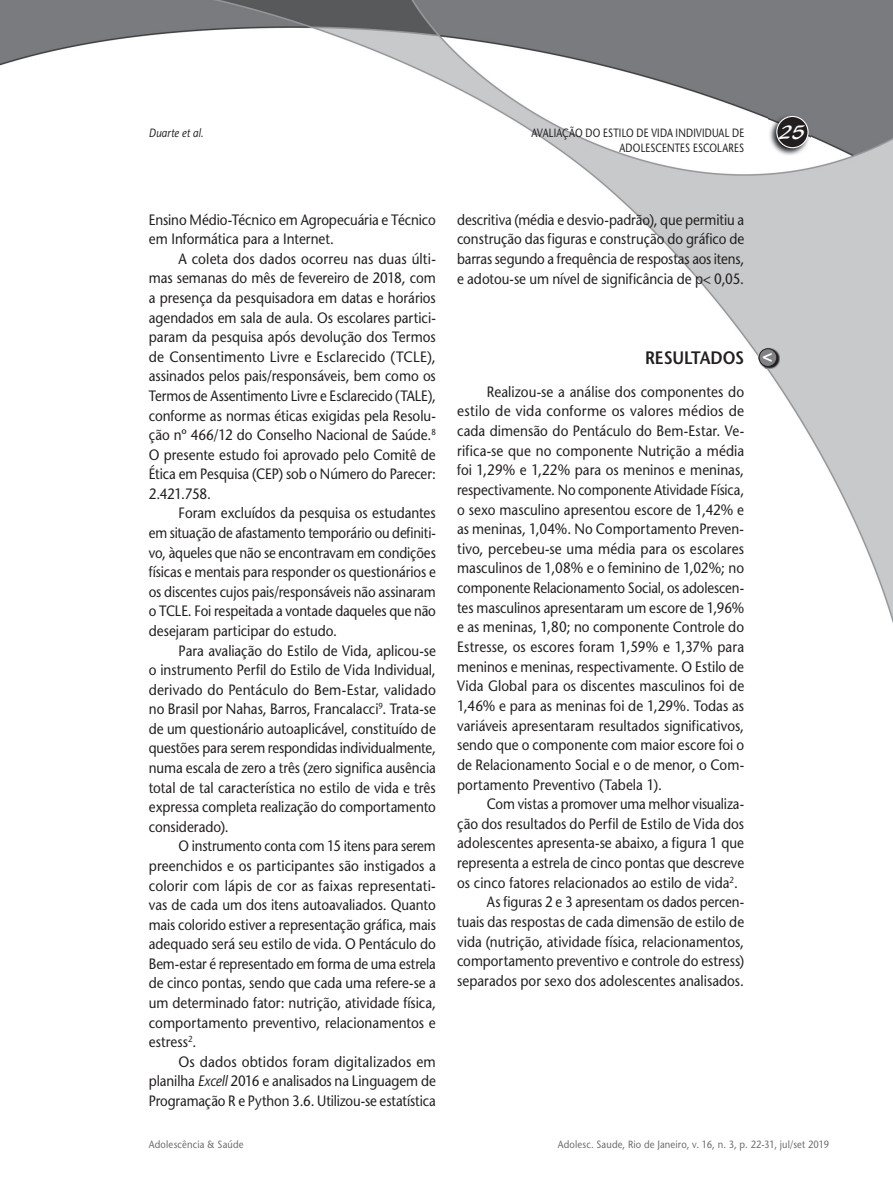
<style>
.page{position:relative;width:893px;height:1191px;background:#fff}
.page>*{position:absolute;margin:0;border:0;box-sizing:border-box;transform-origin:0 0}
.t1{font:21px "Blacklight D";color:#fff}
.t2{font:600 18px "Stone Sans";letter-spacing:-.005em;color:#231f20;scale:.9 1}
.t3{font:700 17.25px "Helvetica";color:#fff}
.t4{font:15px/19.6px "Stone Sans";color:#231f20;text-align:justify;scale:.9 1}
.t5{font:15px/19.6px "Stone Sans";color:#231f20;text-align:justify;scale:.89 1}
.t6{font:15px/19.6px "Stone Sans";color:#231f20;text-align:justify;scale:.91 1}
.t7{font:15px/19.6px "Stone Sans";color:#231f20;text-align:justify;scale:.92 1}
.t8{font:12px "Stone Sans";letter-spacing:.02em;color:#231f20;scale:.8 1}
.t9{font:italic 12px "Stone Sans";letter-spacing:.01em;color:#231f20;scale:.85 1}
.t10{font:10.5px "Stone Sans";letter-spacing:.015em;color:#6c6d70;scale:.9 1}
.s1{font-style:italic}
</style>
<div class="page">
<img style="left:0;top:0;width:893px;height:623px">
<img style="left:769px;top:114px;width:41px;height:42px">
<div style="left:777px;top:116px;width:31px;height:32px;background:#231f20;border-radius:50%"></div>
<div style="left:776px;top:116px;width:33px;height:32px;border:1px solid #fff;border-radius:50%"></div>
<img style="left:759px;top:347px;width:21px;height:22px">
<div style="left:759px;top:349px;width:18px;height:17px;background:#808285;border-radius:50%"></div>
<div style="left:759px;top:348px;width:18px;height:19px;border:1px solid #231f20;border-radius:50%"></div>
<p class="t9" style="left:149px;top:126px;width:66px">Duarte et al.</p>
<p class="t8" style="left:532px;top:126px;width:267px">AVALIAÇÃO DO ESTILO DE VIDA INDIVIDUAL DE</p>
<h1 class="t1" style="left:779px;top:119px;width:28px">25</h1>
<p class="t8" style="left:619px;top:140px;width:157px">ADOLESCENTES ESCOLARES</p>
<p class="t4" style="left:149px;top:210px;width:320px">Ensino Médio-Técnico em Agropecuária e Técnico em Informática para a Internet.</p>
<p class="t6" style="left:149px;top:249px;width:317px;text-indent:30px">A coleta dos dados ocorreu nas duas últi&shy;mas semanas do mês de fevereiro de 2018, com a presença da pesquisadora em datas e horários agendados em sala de aula. Os escolares partici&shy;param da pesquisa após devolução dos Termos de Consentimento Livre e Esclarecido (TCLE), assinados pelos pais/responsáveis, bem como os Termos de Assentimento Livre e Esclarecido (TALE), conforme as normas éticas exigidas pela Resolu&shy;ção nº 466/12 do Conselho Nacional de Saúde.<sup>8<br></sup>O presente estudo foi aprovado pelo Comitê de Ética em Pesquisa (CEP) sob o Número do Parecer:<br>2.421.758.</p>
<p class="t4" style="left:149px;top:503px;width:320px;text-indent:30px">Foram excluídos da pesquisa os estudantes em situação de afastamento temporário ou definiti&shy;vo, àqueles que não se encontravam em condições físicas e mentais para responder os questionários e os discentes cujos pais/responsáveis não assinaram o TCLE. Foi respeitada a vontade daqueles que não desejaram participar do estudo.</p>
<p class="t4" style="left:149px;top:640px;width:320px;text-indent:30px">Para avaliação do Estilo de Vida, aplicou-se o instrumento Perfil do Estilo de Vida Individual, derivado do Pentáculo do Bem-Estar, validado no Brasil por Nahas, Barros, Francalacci<sup>9</sup>. Trata-se de um questionário autoaplicável, constituído de questões para serem respondidas individualmente, numa escala de zero a três (zero significa ausência total de tal característica no estilo de vida e três expressa completa realização do comportamento considerado).</p>
<p class="t5" style="left:149px;top:836px;width:324px;text-indent:30px">O instrumento conta com 15 itens para serem preenchidos e os participantes são instigados a colorir com lápis de cor as faixas representati&shy;vas de cada um dos itens autoavaliados. Quanto mais colorido estiver a representação gráfica, mais adequado será seu estilo de vida. O Pentáculo do Bem-estar é representado em forma de uma estrela de cinco pontas, sendo que cada uma refere-se a um determinado fator: nutrição, atividade física, comportamento preventivo, relacionamentos e estress<sup>2</sup>.</p>
<p class="t7" style="left:149px;top:1051px;width:314px;text-indent:30px">Os dados obtidos foram digitalizados em planilha <span class="s1">Excell</span> 2016 e analisados na Linguagem de Programação R e Python 3.6. Utilizou-se estatística</p>
<p class="t5" style="left:457px;top:210px;width:324px">descritiva (média e desvio-padrão), que permitiu a construção das figuras e construção do gráfico de barras segundo a frequência de respostas aos itens, e adotou-se um nível de significância de p&lt; 0,05.</p>
<p class="t2" style="left:645px;top:347px;width:112px">RESULTADOS</p>
<p class="t4" style="left:457px;top:382px;width:320px;text-indent:30px">Realizou-se a análise dos componentes do estilo de vida conforme os valores médios de cada dimensão do Pentáculo do Bem-Estar. Ve&shy;rifica-se que no componente Nutrição a média foi 1,29% e 1,22% para os meninos e meninas, respectivamente. No componente Atividade Física, o sexo masculino apresentou escore de 1,42% e as meninas, 1,04%. No Comportamento Preven&shy;tivo, percebeu-se uma média para os escolares masculinos de 1,08% e o feminino de 1,02%; no componente Relacionamento Social, os adolescen&shy;tes masculinos apresentaram um escore de 1,96% e as meninas, 1,80; no componente Controle do Estresse, os escores foram 1,59% e 1,37% para meninos e meninas, respectivamente. O Estilo de Vida Global para os discentes masculinos foi de 1,46% e para as meninas foi de 1,29%. Todas as variáveis apresentaram resultados significativos, sendo que o componente com maior escore foi o de Relacionamento Social e o de menor, o Com&shy;portamento Preventivo (Tabela 1).</p>
<p class="t5" style="left:487px;top:794px;width:290px">Com vistas a promover uma melhor visualiza-</p>
<p class="t4" style="left:457px;top:813px;width:320px">ção dos resultados do Perfil de Estilo de Vida dos</p>
<p class="t4" style="left:457px;top:833px;width:320px">adolescentes apresenta-se abaixo, a figura 1 que</p>
<p class="t5" style="left:457px;top:853px;width:324px">representa a estrela de cinco pontas que descreve</p>
<p class="t4" style="left:457px;top:872px;width:314px">os cinco fatores relacionados ao estilo de vida<sup>2</sup>.</p>
<p class="t5" style="left:487px;top:892px;width:291px">As figuras 2 e 3 apresentam os dados percen-</p>
<p class="t4" style="left:457px;top:912px;width:320px">tuais das respostas de cada dimensão de estilo de</p>
<p class="t4" style="left:457px;top:931px;width:320px">vida (nutrição, atividade física, relacionamentos,</p>
<p class="t5" style="left:457px;top:951px;width:324px">comportamento preventivo e controle do estress)</p>
<p class="t4" style="left:457px;top:971px;width:320px">separados por sexo dos adolescentes analisados.</p>
<p class="t3" style="left:772px;top:369px;width:12px;rotate:-180deg">&gt;</p>
<p class="t10" style="left:149px;top:1138px;width:107px">Adolescência &amp; Saúde</p>
<p class="t10" style="left:558px;top:1138px;width:303px">Adolesc. Saude, Rio de Janeiro, v. 16, n. 3, p. 22-31, jul/set 2019</p>
</div>
